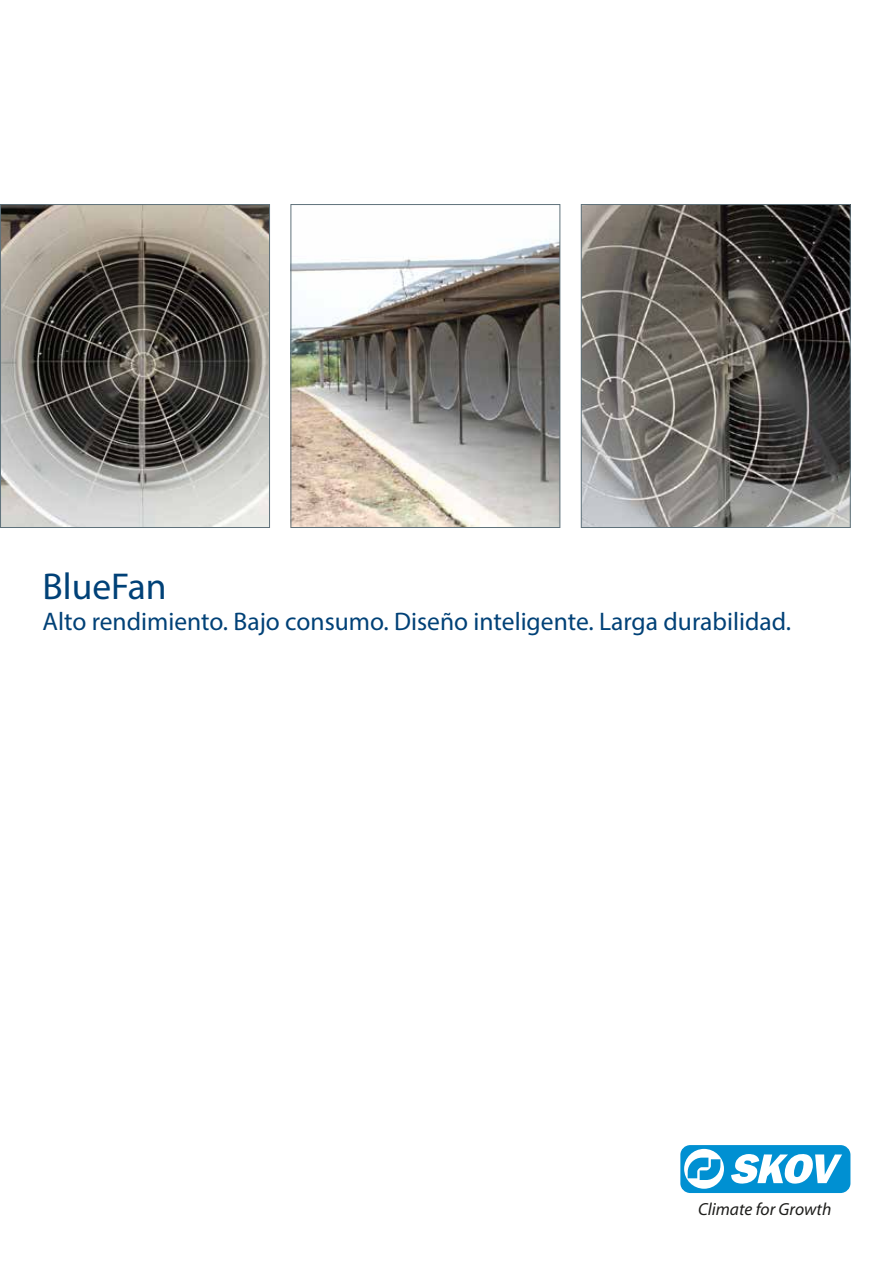
<style>
.page{position:relative;width:893px;height:1263px;background:#fff}
.page>*{position:absolute;margin:0;border:0;box-sizing:border-box;transform-origin:0 0}
.t1{font:37.5px "Myriad Pro";color:#004177}
.t2{font:25.5px "Myriad Pro";color:#004177}
.t3{font:italic 17.55px "Myriad";color:#1d1d1b}
</style>
<div class="page">
<div style="left:680px;top:1145px;width:170px;height:48px;background:#0090d2;border-radius:10px"></div>
<div style="left:684px;top:1149px;width:40px;height:40px;background:#fff;border-radius:50%"></div>
<svg style="left:731px;top:1154px;width:111px;height:30px"></svg>
<svg style="left:688px;top:1157px;width:32px;height:23px"></svg>
<img style="left:2px;top:206px;width:266px;height:320px">
<div style="left:0;top:204px;width:270px;height:324px;border:1px solid #5f727b"></div>
<img style="left:293px;top:239px;width:265px;height:287px">
<div style="left:291px;top:204px;width:269px;height:324px;border:1px solid #5f727b"></div>
<img style="left:583px;top:206px;width:265px;height:320px">
<div style="left:581px;top:204px;width:269px;height:324px;border:1px solid #5f727b"></div>
<h1 class="t1" style="left:43px;top:563px;width:126px">BlueFan</h1>
<p class="t2" style="left:43px;top:606px;width:750px">Alto rendimiento. Bajo consumo. Diseño inteligente. Larga durabilidad.</p>
<p class="t3" style="left:698px;top:1200px;width:135px">Climate for Growth</p>
</div>
